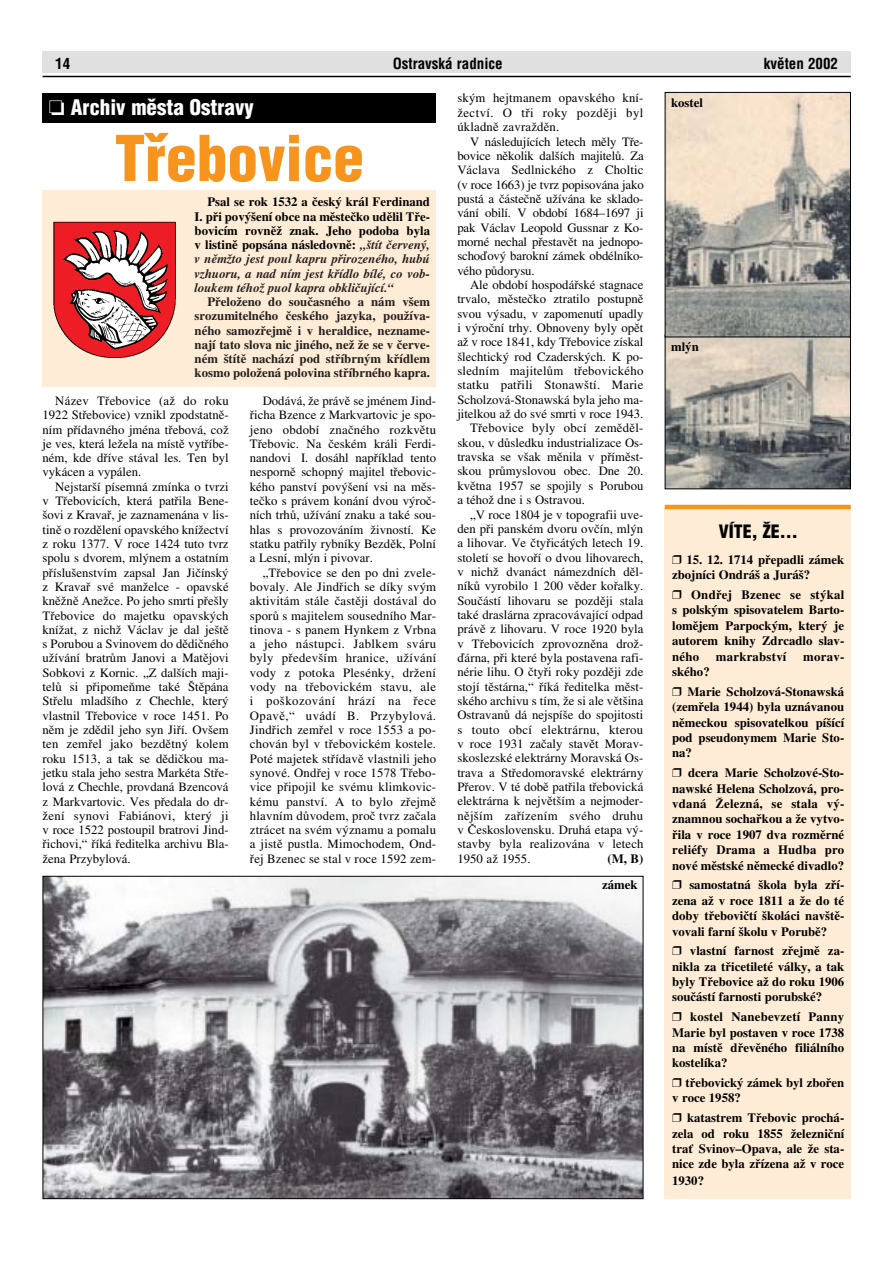
<style>
.page{position:relative;width:893px;height:1275px;background:#fff}
.page>*{position:absolute;margin:0;border:0;box-sizing:border-box;transform-origin:0 0}
.t1{font:900 61.5px "Helvetica Condensed CE";color:#f7941e}
.t2{font:900 21px "Helvetica Condensed CE";color:#fff}
.t3{font:900 18px "Helvetica Condensed CE";color:#000}
.t4{font:700 15px "Helvetica Condensed CE";color:#000}
.t5{font:12.75px/14.2px "Times CE";letter-spacing:.005em;color:#000;text-align:justify}
.t6{font:700 12.75px/15.5px "Times CE";color:#000;text-align:justify}
.t7{font:700 12.75px/14.2px "Times CE";color:#231f1f;text-align:justify}
.t8{font:12.75px "Times CE";letter-spacing:.025em;color:#000}
.t9{font:700 12.75px "Times CE";letter-spacing:.02em;color:#000}
.s1{font-style:italic;color:#231f1f}
</style>
<div class="page">
<img style="left:45px;top:878px;width:596px;height:319px">
<hr style="left:43px;top:76px;width:807px;height:1px;background:#000">
<div style="left:43px;top:51px;width:807px;height:21px;background:#e0e0e0"></div>
<img style="left:666px;top:337px;width:182px;height:150px">
<div style="left:664px;top:335px;width:186px;height:154px;border:1px solid #000"></div>
<div style="left:43px;top:190px;width:393px;height:197px;background:#ffecd6"></div>
<img style="left:53px;top:221px;width:123px;height:137px">
<img style="left:666px;top:94px;width:182px;height:241px">
<div style="left:664px;top:92px;width:186px;height:245px;border:1px solid #000"></div>
<div style="left:664px;top:509px;width:186px;height:690px;background:#ffecd6"></div>
<hr style="left:664px;top:505px;width:186px;height:4px;background:#f7941e">
<div style="left:43px;top:94px;width:393px;height:29px;background:#000"></div>
<p class="t4" style="left:55px;top:58px;width:16px">14</p>
<p class="t4" style="left:393px;top:58px;width:111px">Ostravská radnice</p>
<p class="t4" style="left:764px;top:58px;width:76px">kvûten 2002</p>
<h2 class="t2" style="left:49px;top:100px;width:206px">❏ Archiv mûsta Ostravy</h2>
<h1 class="t1" style="left:115px;top:137px;width:251px">Tfiebovice</h1>
<p class="t6" style="left:195px;top:196px;width:237px;line-height:14.2px;text-indent:13px">Psal se rok 1532 a český král Ferdinand I. při povýšení obce na městečko udělil Tře&shy;bovicím rovněž znak. Jeho podoba byla v listině popsána následovně: <span class="s1">„štít červený, v němžto jest poul kapru přirozeného, hubú vzhuoru, a nad ním jest křídlo bílé, co vob&shy;loukem téhož puol kapra obkličující.“</span></p>
<p class="t7" style="left:195px;top:296px;width:237px;text-indent:13px">Přeloženo do současného a nám všem srozumitelného českého jazyka, používa&shy;ného samozřejmě i v heraldice, nezname&shy;nají tato slova nic jiného, než že se v červe&shy;ném štítě nachází pod stříbrným křídlem kosmo položená polovina stříbrného kapra.</p>
<p class="t5" style="left:43px;top:395px;width:188px;text-indent:13px">Název Třebovice (až do roku 1922 Střebovice) vznikl zpodstatně&shy;ním přídavného jména třebová, což je ves, která ležela na místě vytříbe&shy;ném, kde dříve stával les. Ten byl vykácen a vypálen.</p>
<p class="t5" style="left:43px;top:481px;width:188px;text-indent:13px">Nejstarší písemná zmínka o tvrzi v Třebovicích, která patřila Bene&shy;šovi z Kravař, je zaznamenána v lis&shy;tině o rozdělení opavského knížectví z roku 1377. V roce 1424 tuto tvrz spolu s dvorem, mlýnem a ostatním příslušenstvím zapsal Jan Jičínský z Kravař své manželce - opavské kněžně Anežce. Po jeho smrti přešly Třebovice do majetku opavských knížat, z nichž Václav je dal ještě s Porubou a Svinovem do dědičného užívání bratrům Janovi a Matějovi Sobkovi z Kornic. „Z dalších maji&shy;telů si připomeňme také Štěpána Střelu mladšího z Chechle, který vlastnil Třebovice v roce 1451. Po něm je zdědil jeho syn Jiří. Ovšem ten zemřel jako bezdětný kolem roku 1513, a tak se dědičkou ma&shy;jetku stala jeho sestra Markéta Stře&shy;lová z Chechle, provdaná Bzencová z Markvartovic. Ves předala do dr&shy;žení synovi Fabiánovi, který ji v roce 1522 postoupil bratrovi Jind&shy;řichovi,“ říká ředitelka archivu Bla&shy;žena Przybylová.</p>
<p class="t5" style="left:250px;top:395px;width:188px;text-indent:13px">Dodává, že právě se jménem Jind&shy;řicha Bzence z Markvartovic je spo&shy;jeno období značného rozkvětu Třebovic. Na českém králi Ferdi&shy;nandovi I. dosáhl například tento nesporně schopný majitel třebovic&shy;kého panství povýšení vsi na měs&shy;tečko s právem konání dvou výroč&shy;ních trhů, užívání znaku a také sou&shy;hlas s provozováním živností. Ke statku patřily rybníky Bezděk, Polní a Lesní, mlýn i pivovar.</p>
<p class="t5" style="left:250px;top:566px;width:188px;text-indent:13px">„Třebovice se den po dni zvele&shy;bovaly. Ale Jindřich se díky svým aktivitám stále častěji dostával do sporů s majitelem sousedního Mar&shy;tinova - s panem Hynkem z Vrbna a jeho nástupci. Jablkem sváru byly především hranice, užívání vody z potoka Plesénky, držení vody na třebovickém stavu, ale i poškozování hrází na řece Opavě,“ uvádí B. Przybylová.<br>Jindřich zemřel v roce 1553 a po&shy;chován byl v třebovickém kostele.<br>Poté majetek střídavě vlastnili jeho synové. Ondřej v roce 1578 Třebo&shy;vice připojil ke svému klimkovic&shy;kému panství. A to bylo zřejmě hlavním důvodem, proč tvrz začala ztrácet na svém významu a pomalu a jistě pustla. Mimochodem, Ond&shy;řej Bzenec se stal v roce 1592 zem-</p>
<p class="t5" style="left:457px;top:92px;width:188px">ským hejtmanem opavského kní&shy;žectví. O tři roky později byl úkladně zavražděn.</p>
<p class="t5" style="left:457px;top:135px;width:188px;text-indent:13px">V následujících letech měly Tře&shy;bovice několik dalších majitelů. Za Václava Sedlnického z Choltic (v roce 1663) je tvrz popisována jako pustá a částečně užívána ke sklado&shy;vání obilí. V období 1684–1697 ji pak Václav Leopold Gussnar z Ko&shy;morné nechal přestavět na jednopo&shy;schoďový barokní zámek obdélníko&shy;vého půdorysu.</p>
<p class="t5" style="left:470px;top:279px;width:175px">Ale období hospodářské stagnace</p>
<p class="t5" style="left:457px;top:293px;width:188px">trvalo, městečko ztratilo postupně</p>
<p class="t5" style="left:457px;top:307px;width:188px">svou výsadu, v zapomenutí upadly</p>
<p class="t5" style="left:457px;top:322px;width:188px">i výroční trhy. Obnoveny byly opět</p>
<p class="t5" style="left:457px;top:336px;width:188px">až v roce 1841, kdy Třebovice získal</p>
<p class="t5" style="left:457px;top:351px;width:188px">šlechtický rod Czaderských. K po-</p>
<p class="t5" style="left:457px;top:365px;width:188px">sledním majitelům třebovického</p>
<p class="t5" style="left:457px;top:379px;width:188px">statku patřili Stonawští. Marie</p>
<p class="t5" style="left:457px;top:394px;width:188px">Scholzová-Stonawská byla jeho ma-</p>
<p class="t5" style="left:457px;top:408px;width:188px">jitelkou až do své smrti v roce 1943.</p>
<p class="t5" style="left:470px;top:422px;width:175px">Třebovice byly obcí zeměděl-</p>
<p class="t5" style="left:457px;top:437px;width:188px">skou, v důsledku industrializace Os-</p>
<p class="t5" style="left:457px;top:451px;width:188px">travska se však měnila v příměst-</p>
<p class="t5" style="left:457px;top:465px;width:188px">skou průmyslovou obec. Dne 20.</p>
<p class="t5" style="left:457px;top:480px;width:188px">května 1957 se spojily s Porubou</p>
<p class="t5" style="left:457px;top:494px;width:129px">a téhož dne i s Ostravou.</p>
<p class="t5" style="left:470px;top:508px;width:175px">„V roce 1804 je v topografii uve-</p>
<p class="t5" style="left:457px;top:523px;width:187px">den při panském dvoru ovčín, mlýn</p>
<p class="t5" style="left:457px;top:537px;width:187px">a lihovar. Ve čtyřicátých letech 19.</p>
<p class="t5" style="left:457px;top:551px;width:187px">století se hovoří o dvou lihovarech,</p>
<p class="t5" style="left:457px;top:566px;width:188px">v nichž dvanáct námezdních děl-</p>
<p class="t5" style="left:457px;top:580px;width:187px">níků vyrobilo 1 200 věder kořalky.</p>
<p class="t5" style="left:457px;top:594px;width:187px">Součástí lihovaru se později stala</p>
<p class="t5" style="left:457px;top:609px;width:187px">také draslárna zpracovávající odpad</p>
<p class="t5" style="left:457px;top:623px;width:187px">právě z lihovaru. V roce 1920 byla</p>
<p class="t5" style="left:457px;top:637px;width:188px">v Třebovicích zprovozněna drož-</p>
<p class="t5" style="left:457px;top:652px;width:188px">ďárna, při které byla postavena rafi-</p>
<p class="t5" style="left:457px;top:666px;width:187px">nérie lihu. O čtyři roky později zde</p>
<p class="t5" style="left:457px;top:680px;width:188px">stojí těstárna,“ říká ředitelka měst-</p>
<p class="t5" style="left:457px;top:695px;width:187px">ského archivu s tím, že si ale většina</p>
<p class="t5" style="left:457px;top:709px;width:187px">Ostravanů dá nejspíše do spojitosti</p>
<p class="t8" style="left:457px;top:725px;width:187px">s touto obcí elektrárnu, kterou</p>
<p class="t5" style="left:457px;top:738px;width:188px">v roce 1931 začaly stavět Morav-</p>
<p class="t5" style="left:457px;top:752px;width:187px">skoslezské elektrárny Moravská Os-</p>
<p class="t5" style="left:457px;top:767px;width:187px">trava a Středomoravské elektrárny</p>
<p class="t5" style="left:457px;top:781px;width:187px">Přerov. V té době patřila třebovická</p>
<p class="t5" style="left:457px;top:795px;width:187px">elektrárna k největším a nejmoder-</p>
<p class="t8" style="left:457px;top:811px;width:187px">nějším zařízením svého druhu</p>
<p class="t5" style="left:457px;top:824px;width:188px">v Československu. Druhá etapa vý-</p>
<p class="t5" style="left:457px;top:838px;width:188px">stavby byla realizována v letech</p>
<p class="t5" style="left:457px;top:853px;width:75px">1950 až 1955.</p>
<p class="t6" style="left:607px;top:852px;width:38px">(M, B)</p>
<p class="t6" style="left:602px;top:878px;width:37px">zámek</p>
<p class="t6" style="left:671px;top:96px;width:33px">kostel</p>
<p class="t6" style="left:671px;top:340px;width:29px">mlýn</p>
<h3 class="t3" style="left:718px;top:525px;width:80px">VÍTE, ÎE…</h3>
<p class="t6" style="left:672px;top:553px;width:173px">❒ 15. 12. 1714 přepadli zámek zbojníci Ondráš a Juráš?</p>
<p class="t6" style="left:672px;top:588px;width:173px">❒ Ondřej Bzenec se stýkal s polským spisovatelem Barto&shy;lomějem Parpockým, který je autorem knihy Zdrcadlo slav&shy;ného</p>
<p class="t9" style="left:716px;top:652px;width:72px">markrabství</p>
<p class="t6" style="left:803px;top:650px;width:42px">morav-</p>
<p class="t6" style="left:672px;top:663px;width:173px;line-height:19.6px">ského?<br>❒ Marie Scholzová-Stonawská</p>
<p class="t6" style="left:672px;top:700px;width:173px">(zemřela 1944) byla uznávanou německou spisovatelkou píšící pod pseudonymem Marie Sto&shy;na?</p>
<p class="t6" style="left:672px;top:766px;width:174px">❒ dcera Marie Scholzové-Sto&shy;nawské Helena Scholzová, pro&shy;vdaná Železná, se stala vý&shy;znamnou sochařkou a že vytvo&shy;řila v roce 1907 dva rozměrné reliéfy Drama a Hudba pro nové městské německé divadlo?</p>
<p class="t6" style="left:672px;top:879px;width:173px">❒ samostatná škola byla zří&shy;zena až v roce 1811 a že do té doby třebovičtí školáci navště&shy;vovali farní školu v Porubě?</p>
<p class="t6" style="left:672px;top:944px;width:173px">❒ vlastní farnost zřejmě za&shy;nikla za třicetileté války, a tak byly Třebovice až do roku 1906 součástí farnosti porubské?</p>
<p class="t6" style="left:672px;top:1010px;width:174px">❒ kostel Nanebevzetí Panny Marie byl postaven v roce 1738 na místě dřevěného filiálního kostelíka?</p>
<p class="t6" style="left:672px;top:1076px;width:173px">❒ třebovický zámek byl zbořen v roce 1958?</p>
<p class="t6" style="left:672px;top:1111px;width:174px">❒ katastrem Třebovic prochá&shy;zela od roku 1855 železniční trať Svinov–Opava, ale že sta&shy;nice zde byla zřízena až v roce</p>
<p class="t6" style="left:672px;top:1174px;width:33px">1930?</p>
</div>
